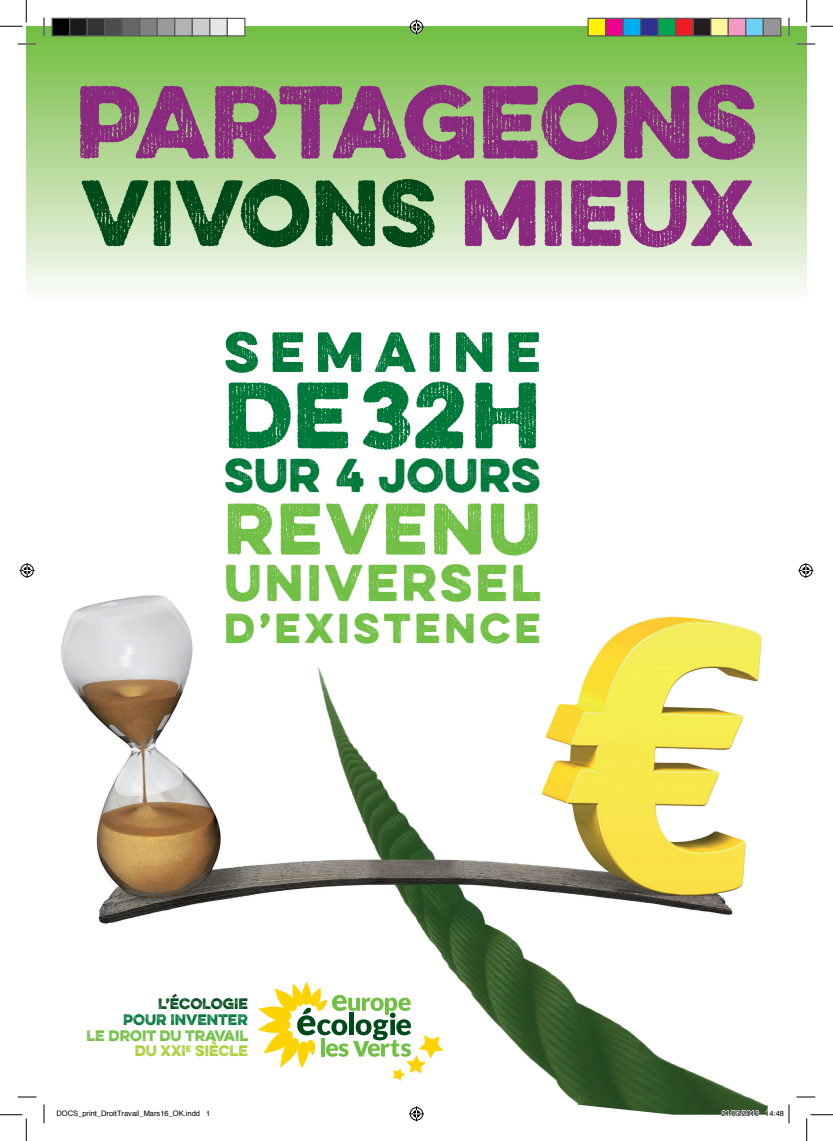
<style>
.page{position:relative;width:833px;height:1141px;background:#fff}
.page>*{position:absolute;margin:0;border:0;box-sizing:border-box;transform-origin:0 0}
.t1{font:700 92.25px "Eveleth";letter-spacing:-.01em;color:#8b2980}
.t2{font:700 83.75px "Eveleth";color:#00783a}
.t3{font:700 83.62px "Eveleth";color:#004a1a}
.t4{font:700 65px "Eveleth";letter-spacing:.045em;color:#71bf44}
.t5{font:700 50.5px "Eveleth";letter-spacing:.205em;color:#00783a}
.t6{font:700 46.25px "Eveleth";letter-spacing:.065em;color:#71bf44}
.t7{font:700 42.38px "Eveleth";color:#00783a}
.t8{font:700 37.5px "Eveleth";letter-spacing:.105em;color:#71bf44}
.t9{font:13.62px/15.9px "Eveleth";color:#71bf44;text-align:right}
.t10{font:13.62px "Eveleth";color:#00783a}
.t11{font:13.62px "Eveleth";color:#004a1a}
.t12{font:7.5px "Helvetica";color:#000}
.s1{color:#8b2980}
.s2{color:#abcf38}
</style>
<div class="page">
<div style="left:26px;top:26px;width:780px;height:275px;background:linear-gradient(to bottom,#71bb3f,#fbfbf8)"></div>
<img style="left:61px;top:595px;width:701px;height:329px">
<img style="left:206px;top:660px;width:600px;height:454px">
<img style="left:343px;top:859px;width:175px;height:20px">
<svg style="left:329px;top:858px;width:52px;height:1px"></svg>
<svg style="left:436px;top:858px;width:51px;height:1px"></svg>
<img style="left:343px;top:879px;width:175px;height:5px">
<svg style="left:18px;top:43px;width:18px;height:2px"></svg>
<svg style="left:796px;top:43px;width:18px;height:2px"></svg>
<svg style="left:18px;top:1096px;width:18px;height:1px"></svg>
<svg style="left:796px;top:1096px;width:18px;height:1px"></svg>
<svg style="left:43px;top:18px;width:2px;height:18px"></svg>
<svg style="left:43px;top:1104px;width:2px;height:19px"></svg>
<svg style="left:787px;top:18px;width:2px;height:18px"></svg>
<svg style="left:0;top:0;width:27px;height:27px"></svg>
<svg style="left:0;top:1114px;width:27px;height:26px"></svg>
<svg style="left:806px;top:0;width:26px;height:27px"></svg>
<svg style="left:806px;top:1114px;width:26px;height:26px"></svg>
<svg style="left:409px;top:20px;width:15px;height:15px"></svg>
<svg style="left:409px;top:1106px;width:15px;height:15px"></svg>
<svg style="left:20px;top:563px;width:15px;height:15px"></svg>
<svg style="left:798px;top:563px;width:14px;height:15px"></svg>
<div style="left:52px;top:18px;width:18px;height:18px;background:#000"></div>
<div style="left:51px;top:18px;width:19px;height:18px;border:1px solid #595959"></div>
<div style="left:70px;top:18px;width:17px;height:18px;background:#1a1a1a"></div>
<div style="left:69px;top:18px;width:19px;height:18px;border:1px solid #595959"></div>
<div style="left:87px;top:18px;width:18px;height:18px;background:#333"></div>
<div style="left:86px;top:18px;width:19px;height:18px;border:1px solid #595959"></div>
<div style="left:105px;top:18px;width:17px;height:18px;background:#4d4d4d"></div>
<div style="left:104px;top:18px;width:19px;height:18px;border:1px solid #595959"></div>
<div style="left:122px;top:18px;width:18px;height:18px;background:#666"></div>
<div style="left:121px;top:18px;width:19px;height:18px;border:1px solid #595959"></div>
<div style="left:140px;top:18px;width:17px;height:18px;background:#808080"></div>
<div style="left:139px;top:18px;width:19px;height:18px;border:1px solid #595959"></div>
<div style="left:157px;top:18px;width:18px;height:18px;background:#999"></div>
<div style="left:156px;top:18px;width:19px;height:18px;border:1px solid #595959"></div>
<div style="left:175px;top:18px;width:17px;height:18px;background:#b3b3b3"></div>
<div style="left:174px;top:18px;width:19px;height:18px;border:1px solid #595959"></div>
<div style="left:192px;top:18px;width:18px;height:18px;background:#ccc"></div>
<div style="left:191px;top:18px;width:19px;height:18px;border:1px solid #595959"></div>
<div style="left:210px;top:18px;width:17px;height:18px;background:#e6e6e6"></div>
<div style="left:209px;top:18px;width:19px;height:18px;border:1px solid #595959"></div>
<div style="left:227px;top:18px;width:18px;height:18px;background:#fff"></div>
<div style="left:226px;top:18px;width:19px;height:18px;border:1px solid #595959"></div>
<div style="left:587px;top:18px;width:18px;height:18px;background:#fff101"></div>
<div style="left:587px;top:18px;width:19px;height:18px;border:1px solid #595959"></div>
<div style="left:605px;top:18px;width:17px;height:18px;background:#ed028c"></div>
<div style="left:604px;top:18px;width:19px;height:18px;border:1px solid #595959"></div>
<div style="left:622px;top:18px;width:18px;height:18px;background:#00aeef"></div>
<div style="left:622px;top:18px;width:19px;height:18px;border:1px solid #595959"></div>
<div style="left:640px;top:18px;width:17px;height:18px;background:#2e3092"></div>
<div style="left:639px;top:18px;width:19px;height:18px;border:1px solid #595959"></div>
<div style="left:657px;top:18px;width:18px;height:18px;background:#00a54f"></div>
<div style="left:657px;top:18px;width:19px;height:18px;border:1px solid #595959"></div>
<div style="left:675px;top:18px;width:17px;height:18px;background:#ee1d23"></div>
<div style="left:674px;top:18px;width:19px;height:18px;border:1px solid #595959"></div>
<div style="left:692px;top:18px;width:18px;height:18px;background:#231f20"></div>
<div style="left:692px;top:18px;width:19px;height:18px;border:1px solid #595959"></div>
<div style="left:710px;top:18px;width:17px;height:18px;background:#fff79a"></div>
<div style="left:709px;top:18px;width:19px;height:18px;border:1px solid #595959"></div>
<div style="left:727px;top:18px;width:18px;height:18px;background:#f499c2"></div>
<div style="left:727px;top:18px;width:19px;height:18px;border:1px solid #595959"></div>
<div style="left:745px;top:18px;width:17px;height:18px;background:#6bcff6"></div>
<div style="left:744px;top:18px;width:19px;height:18px;border:1px solid #595959"></div>
<div style="left:762px;top:18px;width:18px;height:18px;background:#939598"></div>
<div style="left:762px;top:18px;width:19px;height:18px;border:1px solid #595959"></div>
<svg style="left:206px;top:1109px;width:3px;height:5px"></svg>
<svg style="left:720px;top:1109px;width:38px;height:6px"></svg>
<svg style="left:765px;top:1104px;width:24px;height:19px"></svg>
<h1 class="t1" style="left:75px;top:51px;width:684px">PARTAGEONS</h1>
<h3 class="t3" style="left:81px;top:149px;width:673px">VIVONS <span class="s1">MIEUX</span></h3>
<h3 class="t5" style="left:224px;top:313px;width:318px">SEMAINE</h3>
<h2 class="t2" style="left:224px;top:351px;width:318px">DE 32H</h2>
<h3 class="t7" style="left:224px;top:442px;width:318px">SUR 4 JOURS</h3>
<h3 class="t4" style="left:224px;top:479px;width:318px">REVENU</h3>
<h3 class="t6" style="left:224px;top:547px;width:318px">UNIVERSEL</h3>
<h3 class="t8" style="left:224px;top:599px;width:318px">D’EXISTENCE</h3>
<h3 class="t11" style="left:158px;top:992px;width:91px">L’ÉCOLOGIE</h3>
<h3 class="t10" style="left:123px;top:1008px;width:126px">POUR INVENTER</h3>
<h3 class="t9" style="left:86px;top:1026px;width:163px">LE DROIT DU TRAVAIL<br><span class="s2">DU XXI</span><sup>E</sup> <span class="s2">SIÈCLE</span></h3>
<p class="t12" style="left:56px;top:1107px;width:155px">DOCS_print_DroitTravail_Mars16_OK.indd 1</p>
<p class="t12" style="left:721px;top:1107px;width:64px">21/03/2016 14:48</p>
</div>
